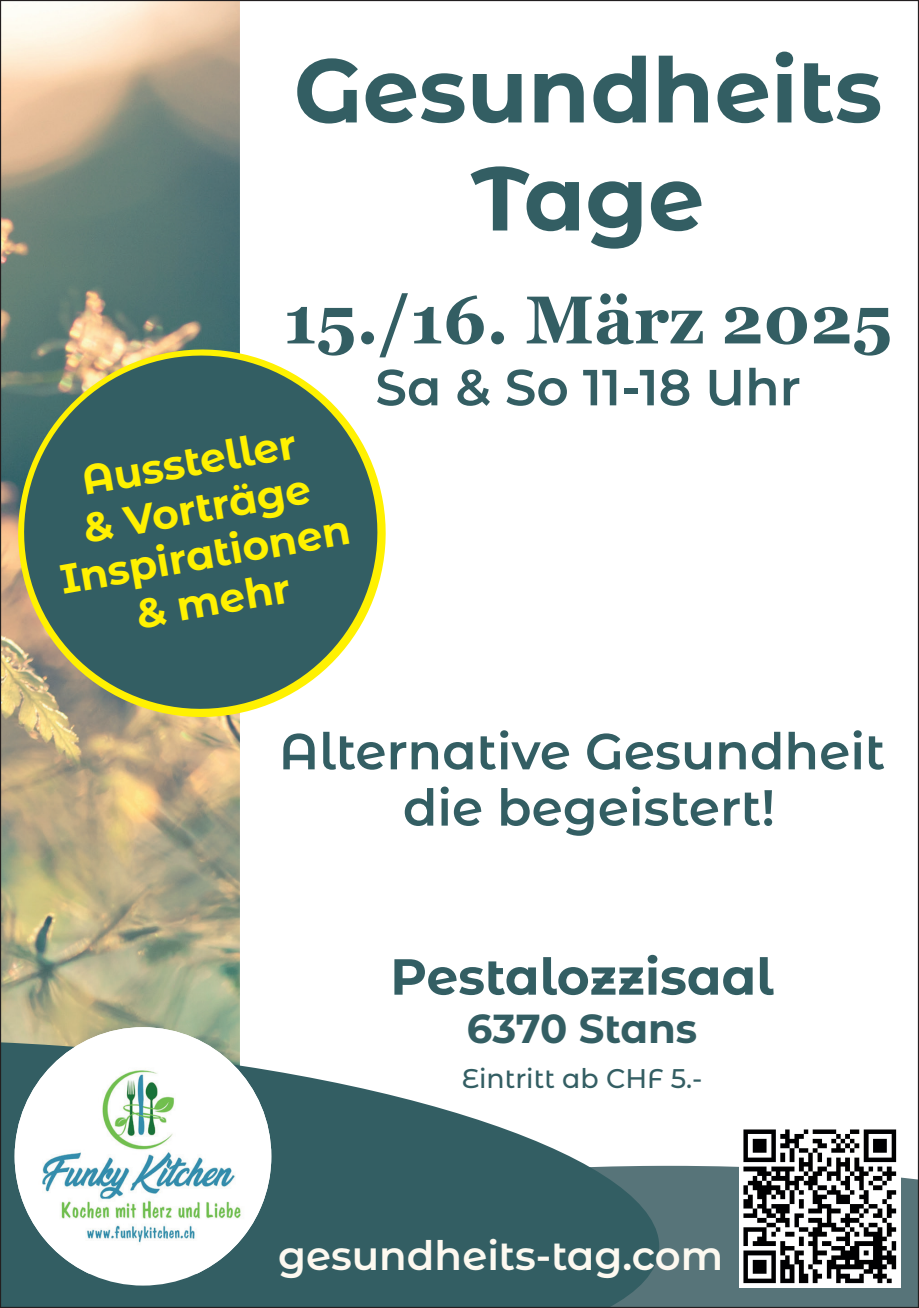
<style>
.page{position:relative;width:919px;height:1308px;background:#fff}
.page>*{position:absolute;margin:0;border:0;box-sizing:border-box;transform-origin:0 0}
.t1{font:700 90px/108px "Montserrat Alternates";color:#335e63;text-align:center}
.t2{font:700 67.5px "Georgia";color:#335e63}
.t3{font:600 50.62px/56.2px "Montserrat Alternates";color:#335e63;text-align:center}
.t4{font:700 50.62px "Montserrat Alternates";color:#335e63}
.t5{font:700 40.95px/46.8px "Montserrat Alternates";color:#fff101;text-align:center}
.t6{font:600 40.5px "Montserrat Alternates";color:#fdf9f0}
.t7{font:700 40.5px "Montserrat Alternates";color:#335e63}
.t8{font:500 27px "Montserrat Alternates";color:#335e63}
</style>
<div class="page">
<img style="left:2px;top:2px;width:238px;height:1020px">
<div style="left:665px;top:1165px;width:251px;height:140px;background:#577479"></div>
<svg style="left:2px;top:1022px;width:663px;height:283px;fill:#335e63"></svg>
<svg style="left:3px;top:335px;width:237px;height:397px;background:#a9a082"></svg>
<svg style="left:10px;top:341px;width:376px;height:382px;background:#658173"></svg>
<img style="left:740px;top:1129px;width:160px;height:158px">
<img style="left:15px;top:1027px;width:256px;height:246px">
<h1 class="t1" style="left:294px;top:32px;width:590px">Gesundheits<br>Tage</h1>
<h2 class="t2" style="left:283px;top:277px;width:610px">15./16. März 2025</h2>
<p class="t3" style="left:375px;top:357px;width:427px">Sa &amp; So 11-18 Uhr</p>
<p class="t5" style="left:40px;top:462px;width:295px;rotate:-10deg">Aussteller<br>&amp; Vorträge<br>Inspirationen &amp; mehr</p>
<p class="t3" style="left:279px;top:721px;width:607px">Alternative Gesundheit die begeistert!</p>
<p class="t4" style="left:390px;top:940px;width:385px">Pestalozzisaal</p>
<p class="t7" style="left:467px;top:999px;width:232px">6370 Stans</p>
<p class="t8" style="left:462px;top:1060px;width:242px">Eintritt ab CHF 5.-</p>
<p class="t6" style="left:278px;top:1226px;width:446px">gesundheits-tag.com</p>
</div>
